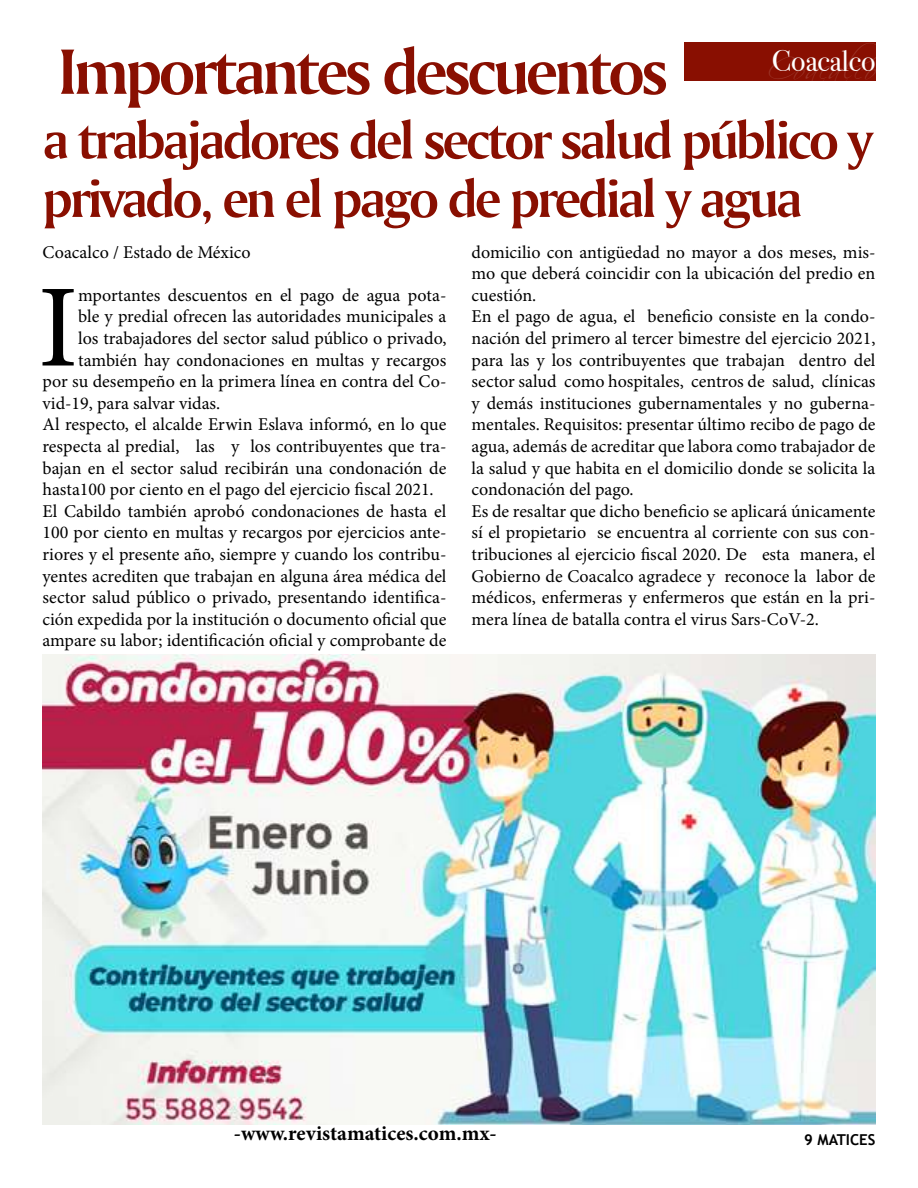
<style>
.page{position:relative;width:918px;height:1188px;background:#fff}
.page>*{position:absolute;margin:0;border:0;box-sizing:border-box;transform-origin:0 0}
.t1{font:117.75px "Minion Pro";color:#000}
.t2{font:67.5px "Amerigo BT Bold A";letter-spacing:-.05em;color:#890f01}
.t3{font:55.5px/58.5px "Amerigo BT Bold A";letter-spacing:-.05em;color:#890f01}
.t4{font:30px "Scriptina";letter-spacing:-.035em;color:#fff}
.t5{font:30px "Bodoni Svty Two ITCTT";color:#fff}
.t6{font:700 21px "Minion Pro";color:#000}
.t7{font:18px/21.6px "Minion Pro";color:#000}
.t8{font:700 15px "Trebuchet MS";color:#000}
</style>
<div class="page">
<img style="left:43px;top:655px;width:832px;height:470px">
<div style="left:684px;top:43px;width:191px;height:38px;background:#890f01"></div>
<h3 class="t4" style="left:767px;top:42px;width:115px">Coaca lco</h3>
<h2 class="t2" style="left:58px;top:46px;width:611px">Importantes descuentos</h2>
<h3 class="t3" style="left:43px;top:115px;width:832px">a trabajadores del sector salud público y privado, en el pago de predial y agua</h3>
<p class="t7" style="left:43px;top:242px;width:210px">Coacalco / Estado de México</p>
<h1 class="t1" style="left:38px;top:270px;width:42px">I</h1>
<p class="t7" style="left:78px;top:285px;width:370px">mportantes descuentos en el pago de agua pota-</p>
<h3 class="t5" style="left:772px;top:48px;width:105px">Coacalco</h3>
<p class="t7" style="left:472px;top:242px;width:405px">domicilio con antigüedad no mayor a dos meses, mis&shy;mo que deberá coincidir con la ubicación del predio en cuestión.<br>En el pago de agua, el beneficio consiste en la condo&shy;nación del primero al tercer bimestre del ejercicio 2021, para las y los contribuyentes que trabajan dentro del sector salud como hospitales, centros de salud, clínicas y demás instituciones gubernamentales y no guberna&shy;mentales. Requisitos: presentar último recibo de pago de agua, además de acreditar que labora como trabajador de la salud y que habita en el domicilio donde se solicita la condonación del pago.<br>Es de resaltar que dicho beneficio se aplicará únicamente sí el propietario se encuentra al corriente con sus con&shy;tribuciones al ejercicio fiscal 2020. De esta manera, el Gobierno de Coacalco agradece y reconoce la labor de médicos, enfermeras y enfermeros que están en la pri&shy;mera línea de batalla contra el virus Sars-CoV-2.</p>
<p class="t7" style="left:78px;top:307px;width:370px">ble y predial ofrecen las autoridades municipales a</p>
<p class="t7" style="left:78px;top:328px;width:370px">los trabajadores del sector salud público o privado,</p>
<p class="t7" style="left:78px;top:350px;width:370px">también hay condonaciones en multas y recargos</p>
<p class="t7" style="left:43px;top:371px;width:405px">por su desempeño en la primera línea en contra del Co-</p>
<p class="t7" style="left:43px;top:393px;width:179px">vid-19, para salvar vidas.</p>
<p class="t7" style="left:43px;top:415px;width:405px">Al respecto, el alcalde Erwin Eslava informó, en lo que</p>
<p class="t7" style="left:43px;top:436px;width:405px">respecta al predial, las y los contribuyentes que tra-</p>
<p class="t7" style="left:43px;top:458px;width:405px">bajan en el sector salud recibirán una condonación de</p>
<p class="t7" style="left:43px;top:479px;width:393px">hasta100 por ciento en el pago del ejercicio fiscal 2021.</p>
<p class="t7" style="left:43px;top:501px;width:405px">El Cabildo también aprobó condonaciones de hasta el</p>
<p class="t7" style="left:43px;top:523px;width:405px">100 por ciento en multas y recargos por ejercicios ante-</p>
<p class="t7" style="left:43px;top:544px;width:405px">riores y el presente año, siempre y cuando los contribu-</p>
<p class="t7" style="left:43px;top:566px;width:405px">yentes acrediten que trabajan en alguna área médica del</p>
<p class="t7" style="left:43px;top:587px;width:405px">sector salud público o privado, presentando identifica-</p>
<p class="t7" style="left:43px;top:609px;width:405px">ción expedida por la institución o documento oficial que</p>
<p class="t7" style="left:43px;top:631px;width:405px">ampare su labor; identificación oficial y comprobante de</p>
<p class="t6" style="left:234px;top:1125px;width:264px">-www.revistamatices.com.mx-</p>
<p class="t8" style="left:804px;top:1132px;width:73px">9 MATICES</p>
</div>
